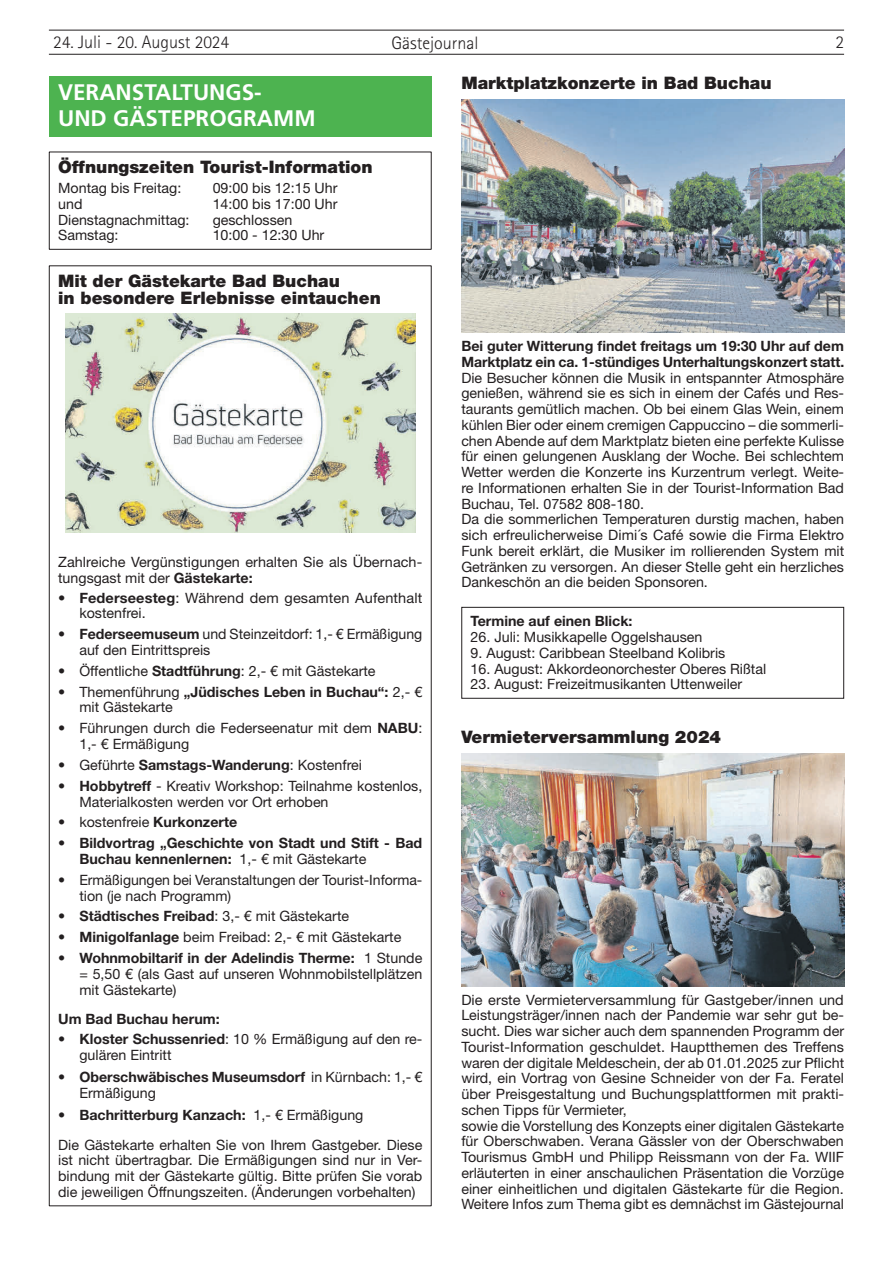
<style>
.page{position:relative;width:893px;height:1263px;background:#fff}
.page>*{position:absolute;margin:0;border:0;box-sizing:border-box;transform-origin:0 0}
.t1{font:700 22.5px/25.5px "Frutiger LT Std";color:#fff}
.t2{font:300 18px "Rotis Sans Serif Std";color:#231f20}
.t3{font:900 17.25px/16.5px "Helvetica Neue LT Std";color:#231f20}
.t4{font:14.25px/15.8px "Helvetica Neue LT Std";color:#231f20}
.t5{font:700 14.25px/15.8px "Helvetica Neue LT Std";color:#231f20}
.s1{font-weight:700}
.s2{font-weight:400}
</style>
<div class="page">
<hr style="left:49px;top:30px;width:795px;height:1px;background:#231f20">
<hr style="left:49px;top:54px;width:795px;height:1px;background:#231f20">
<div style="left:49px;top:76px;width:383px;height:60px;background:#4db350"></div>
<div style="left:49px;top:152px;width:383px;height:98px;border:1px solid #231f20"></div>
<img style="left:65px;top:314px;width:350px;height:219px">
<img style="left:461px;top:99px;width:383px;height:234px">
<div style="left:461px;top:607px;width:383px;height:92px;border:1px solid #231f20"></div>
<img style="left:461px;top:753px;width:383px;height:233px">
<p class="t2" style="left:53px;top:31px;width:177px">24. Juli - 20. August 2024</p>
<p class="t2" style="left:391px;top:33px;width:88px">Gästejournal</p>
<p class="t2" style="left:835px;top:31px;width:10px">2</p>
<h1 class="t1" style="left:58px;top:80px;width:259px">VERANSTALTUNGS-<br>UND GÄSTEPROGRAMM</h1>
<p class="t3" style="left:58px;top:159px;width:316px">Öffnungszeiten Tourist-Information</p>
<p class="t4" style="left:58px;top:180px;width:125px">Montag bis Freitag:</p>
<p class="t4" style="left:213px;top:180px;width:126px">09:00 bis 12:15 Uhr</p>
<p class="t4" style="left:58px;top:196px;width:26px">und</p>
<p class="t4" style="left:213px;top:196px;width:126px">14:00 bis 17:00 Uhr</p>
<p class="t4" style="left:58px;top:212px;width:133px">Dienstagnachmittag:</p>
<p class="t4" style="left:213px;top:212px;width:81px">geschlossen</p>
<p class="t4" style="left:58px;top:227px;width:62px">Samstag:</p>
<p class="t4" style="left:213px;top:227px;width:113px">10:00 - 12:30 Uhr</p>
<p class="t3" style="left:58px;top:273px;width:324px">Mit der Gästekarte Bad Buchau<br>in besondere Erlebnisse eintauchen</p>
<p class="t3" style="left:461px;top:74px;width:312px">Marktplatzkonzerte in Bad Buchau</p>
<p class="t4" style="left:58px;top:554px;width:366px">Zahlreiche Vergünstigungen erhalten Sie als Übernach&shy;tungsgast mit der <span class="s1">Gästekarte:</span></p>
<p class="t4" style="left:79px;top:589px;width:344px;text-indent:-21px"><span class="s1">• Federseesteg</span>: Während dem gesamten Aufenthalt kostenfrei.</p>
<p class="t4" style="left:79px;top:626px;width:344px;text-indent:-21px">• <span class="s1">Federseemuseum</span> und Steinzeitdorf: 1,- € Ermäßigung auf den Eintrittspreis</p>
<p class="t4" style="left:58px;top:663px;width:319px"><span class="s1">•</span> Öffentliche <span class="s1">Stadtführung</span>: 2,- € mit Gästekarte</p>
<p class="t4" style="left:79px;top:683px;width:344px;text-indent:-21px"><span class="s1">•</span> Themenführung <span class="s1">„Jüdisches Leben in Buchau“:</span> 2,- € mit Gästekarte</p>
<p class="t4" style="left:79px;top:720px;width:345px;text-indent:-21px"><span class="s1">•</span> Führungen durch die Federseenatur mit dem <span class="s1">NABU</span>:<br>1,- € Ermäßigung</p>
<p class="t5" style="left:58px;top:757px;width:305px">• <span class="s2">Geführte</span> Samstags-Wanderung<span class="s2">: Kostenfrei</span></p>
<p class="t4" style="left:79px;top:778px;width:344px;text-indent:-21px"><span class="s1">• Hobbytreff</span> - Kreativ Workshop: Teilnahme kostenlos,<br>Materialkosten werden vor Ort erhoben</p>
<p class="t5" style="left:58px;top:814px;width:181px">• <span class="s2">kostenfreie</span> Kurkonzerte</p>
<p class="t5" style="left:79px;top:835px;width:344px;text-indent:-21px">• Bildvortrag „Geschichte von Stadt und Stift - Bad<br>Buchau kennenlernen: <span class="s2">1,- € mit Gästekarte</span></p>
<p class="t4" style="left:79px;top:872px;width:344px;text-indent:-21px"><span class="s1">•</span> Ermäßigungen bei Veranstaltungen der Tourist-Informa&shy;tion (je nach Programm)</p>
<p class="t5" style="left:58px;top:908px;width:292px">• Städtisches Freibad<span class="s2">: 3,- € mit Gästekarte</span></p>
<p class="t4" style="left:58px;top:929px;width:345px"><span class="s1">• Minigolfanlage</span> beim Freibad: 2,- € mit Gästekarte</p>
<p class="t4" style="left:79px;top:950px;width:344px;text-align:justify;text-indent:-21px"><span class="s1">• Wohnmobiltarif in der Adelindis Therme:</span> 1 Stunde = 5,50 € (als Gast auf unseren Wohnmobilstellplätzen mit Gästekarte)</p>
<p class="t5" style="left:58px;top:1011px;width:163px">Um Bad Buchau herum:</p>
<p class="t4" style="left:79px;top:1031px;width:344px;text-indent:-21px"><span class="s1">• Kloster Schussenried</span>: 10 % Ermäßigung auf den re&shy;gulären Eintritt</p>
<p class="t5" style="left:79px;top:1069px;width:344px;text-indent:-21px">• Oberschwäbisches Museumsdorf <span class="s2">in Kürnbach: 1,- €<br>Ermäßigung</span></p>
<p class="t4" style="left:58px;top:1100px;width:366px;line-height:29.7px"><span class="s1">• Bachritterburg Kanzach:</span> 1,- € Ermäßigung<br>Die Gästekarte erhalten Sie von Ihrem Gastgeber. Diese</p>
<p class="t4" style="left:58px;top:1152px;width:366px;text-align:justify">ist nicht übertragbar. Die Ermäßigungen sind nur in Ver&shy;bindung mit der Gästekarte gültig. Bitte prüfen Sie vorab die jeweiligen Öffnungszeiten. (Änderungen vorbehalten)</p>
<p class="t5" style="left:461px;top:338px;width:384px">Bei guter Witterung findet freitags um 19:30 Uhr auf dem<br>Marktplatz ein ca. 1-stündiges Unterhaltungskonzert statt.</p>
<p class="t4" style="left:461px;top:369px;width:384px">Die Besucher können die Musik in entspannter Atmosphäre genießen, während sie es sich in einem der Cafés und Res&shy;taurants gemütlich machen. Ob bei einem Glas Wein, einem kühlen Bier oder einem cremigen Cappuccino – die sommerli&shy;chen Abende auf dem Marktplatz bieten eine perfekte Kulisse für einen gelungenen Ausklang der Woche. Bei schlechtem Wetter werden die Konzerte ins Kurzentrum verlegt. Weite&shy;re Informationen erhalten Sie in der Tourist-Information Bad Buchau, Tel. 07582 808-180.<br>Da die sommerlichen Temperaturen durstig machen, haben sich erfreulicherweise Dimi´s Café sowie die Firma Elektro Funk bereit erklärt, die Musiker im rollierenden System mit Getränken zu versorgen. An dieser Stelle geht ein herzliches Dankeschön an die beiden Sponsoren.</p>
<p class="t5" style="left:471px;top:613px;width:163px">Termine auf einen Blick:</p>
<p class="t4" style="left:471px;top:629px;width:233px">26. Juli: Musikkapelle Oggelshausen</p>
<p class="t4" style="left:471px;top:645px;width:256px">9. August: Caribbean Steelband Kolibris</p>
<p class="t4" style="left:471px;top:660px;width:297px">16. August: Akkordeonorchester Oberes Rißtal</p>
<p class="t4" style="left:471px;top:676px;width:273px">23. August: Freizeitmusikanten Uttenweiler</p>
<p class="t3" style="left:461px;top:728px;width:261px">Vermieterversammlung 2024</p>
<p class="t4" style="left:461px;top:991px;width:384px">Die erste Vermieterversammlung für Gastgeber/innen und Leistungsträger/innen nach der Pandemie war sehr gut be&shy;sucht. Dies war sicher auch dem spannenden Programm der Tourist-Information geschuldet. Hauptthemen des Treffens waren der digitale Meldeschein, der ab 01.01.2025 zur Pflicht wird, ein Vortrag von Gesine Schneider von der Fa. Feratel über Preisgestaltung und Buchungsplattformen mit prakti&shy;schen Tipps für Vermieter,<br>sowie die Vorstellung des Konzepts einer digitalen Gästekarte für Oberschwaben. Verana Gässler von der Oberschwaben Tourismus GmbH und Philipp Reissmann von der Fa. WIIF erläuterten in einer anschaulichen Präsentation die Vorzüge einer einheitlichen und digitalen Gästekarte für die Region.<br>Weitere Infos zum Thema gibt es demnächst im Gästejournal</p>
</div>
